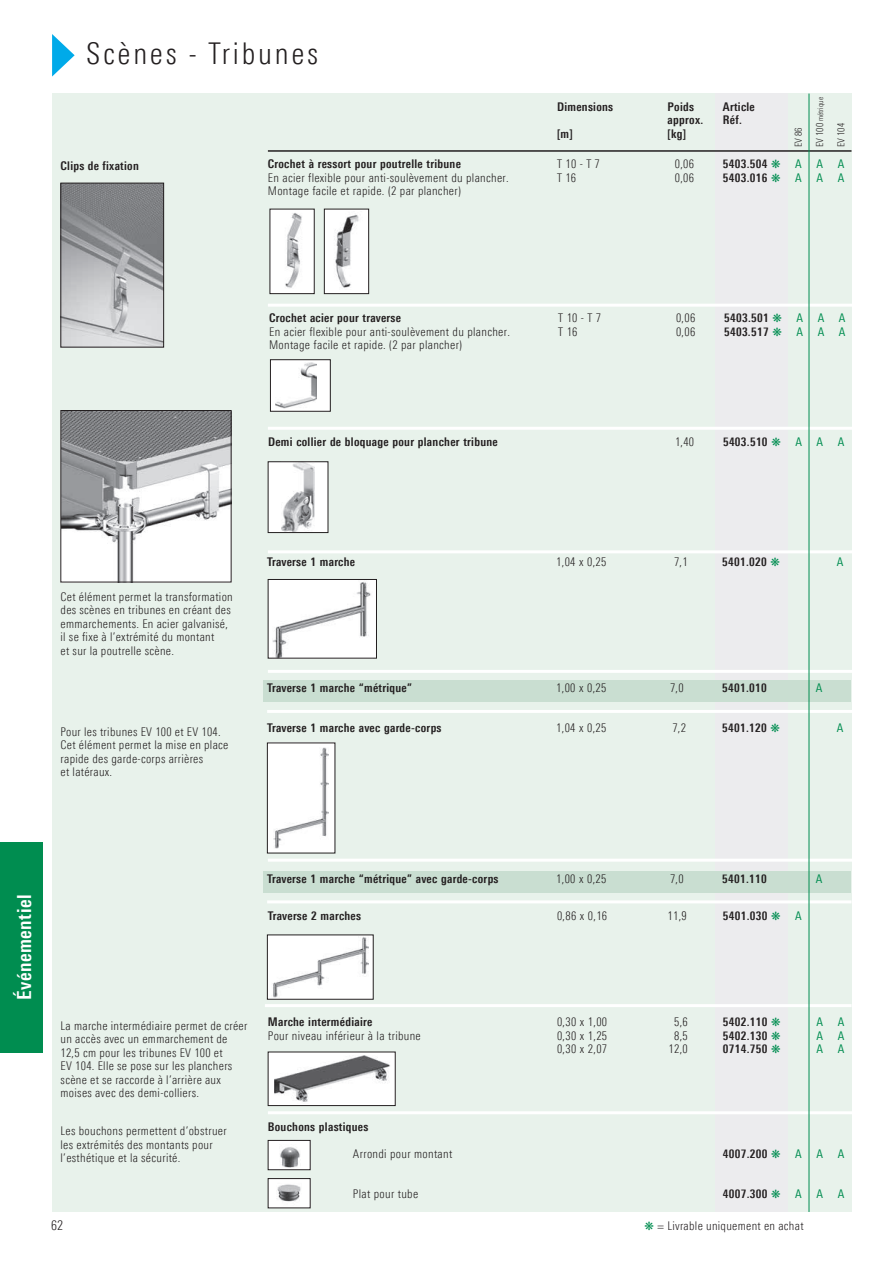
<style>
.page{position:relative;width:893px;height:1263px;background:#fff}
.page>*{position:absolute;margin:0;border:0;box-sizing:border-box;transform-origin:0 0}
.t1{font:300 30px "Linotype Univers 320 Cn";letter-spacing:.09em;color:#231f20}
.t2{font:700 19.5px "Linotype Univers 620 Cn";letter-spacing:.025em;color:#fff}
.t3{font:300 13.5px "Linotype Univers 320 Cn";color:#231f20}
.t4{font:300 12px/13.5px "Linotype Univers 320 Cn";letter-spacing:.025em;color:#231f20}
.t5{font:700 12px "Linotype Univers 620 Cn";letter-spacing:.025em;color:#231f20}
.t6{font:12px "Linotype Univers 420 Cn";letter-spacing:1.225em;color:#008d50}
.t7{font:300 9.75px "Linotype Univers 320 Cn";color:#231f20}
.t8{font:300 7.5px "Linotype Univers 320 Cn";color:#231f20}
.s1{font-size:9.75px}
</style>
<div class="page">
<div style="left:0;top:842px;width:43px;height:210px;background:#008d50"></div>
<svg style="left:52px;top:34px;width:23px;height:43px"></svg>
<div style="left:52px;top:94px;width:799px;height:1118px;background:#e8f2eb"></div>
<div style="left:715px;top:94px;width:73px;height:1118px;background:#ececee"></div>
<div style="left:270px;top:209px;width:44px;height:85px;background:#fff"></div>
<img style="left:285px;top:213px;width:17px;height:75px">
<div style="left:324px;top:209px;width:45px;height:85px;background:#fff"></div>
<img style="left:335px;top:214px;width:24px;height:74px">
<div style="left:324px;top:209px;width:45px;height:85px;border:1px solid #231f20"></div>
<div style="left:270px;top:360px;width:60px;height:51px;background:#fff"></div>
<img style="left:275px;top:362px;width:41px;height:47px">
<div style="left:270px;top:359px;width:61px;height:52px;border:1px solid #231f20"></div>
<hr style="left:268px;top:304px;width:606px;height:3px;background:#fff">
<div style="left:268px;top:1140px;width:42px;height:30px;background:#fff"></div>
<img style="left:280px;top:1147px;width:20px;height:21px">
<div style="left:268px;top:1140px;width:42px;height:30px;border:1px solid #231f20"></div>
<div style="left:268px;top:1178px;width:42px;height:30px;background:#fff"></div>
<img style="left:277px;top:1184px;width:24px;height:18px">
<div style="left:268px;top:1178px;width:42px;height:30px;border:1px solid #231f20"></div>
<div style="left:267px;top:743px;width:68px;height:110px;background:#fff"></div>
<img style="left:274px;top:747px;width:55px;height:101px">
<div style="left:267px;top:743px;width:68px;height:110px;border:1px solid #231f20"></div>
<hr style="left:268px;top:859px;width:588px;height:3px;background:#fff">
<hr style="left:268px;top:670px;width:610px;height:3px;background:#fff">
<hr style="left:267px;top:710px;width:609px;height:3px;background:#fff">
<div style="left:267px;top:935px;width:106px;height:64px;background:#fff"></div>
<img style="left:272px;top:937px;width:97px;height:60px">
<hr style="left:265px;top:1004px;width:586px;height:3px;background:#fff">
<div style="left:268px;top:1052px;width:127px;height:53px;background:#fff"></div>
<img style="left:274px;top:1055px;width:116px;height:47px">
<div style="left:268px;top:1052px;width:127px;height:54px;border:1px solid #231f20"></div>
<hr style="left:267px;top:900px;width:584px;height:3px;background:#fff">
<div style="left:263px;top:871px;width:588px;height:21px;background:#c9ded1"></div>
<div style="left:268px;top:579px;width:108px;height:79px;background:#fff"></div>
<img style="left:272px;top:582px;width:99px;height:74px">
<div style="left:268px;top:579px;width:109px;height:79px;border:1px solid #231f20"></div>
<div style="left:263px;top:680px;width:588px;height:22px;background:#c9ded1"></div>
<hr style="left:268px;top:150px;width:583px;height:2px;background:#231f20">
<div style="left:268px;top:462px;width:60px;height:70px;background:#fff"></div>
<img style="left:281px;top:463px;width:34px;height:68px">
<div style="left:268px;top:461px;width:60px;height:72px;border:1px solid #231f20"></div>
<hr style="left:268px;top:427px;width:605px;height:3px;background:#fff">
<img style="left:63px;top:185px;width:99px;height:160px">
<div style="left:61px;top:183px;width:103px;height:164px;border:1px solid #231f20"></div>
<img style="left:63px;top:412px;width:166px;height:168px">
<div style="left:61px;top:410px;width:170px;height:172px;border:1px solid #231f20"></div>
<hr style="left:268px;top:550px;width:605px;height:3px;background:#fff">
<hr style="left:268px;top:1111px;width:610px;height:3px;background:#fff">
<hr style="left:809px;top:94px;width:1px;height:1118px;background:#008d50">
<h1 class="t1" style="left:86px;top:36px;width:234px">Scènes - Tribunes</h1>
<p class="t5" style="left:557px;top:99px;width:58px">Dimensions</p>
<p class="t5" style="left:668px;top:99px;width:28px">Poids</p>
<p class="t5" style="left:723px;top:99px;width:34px">Article</p>
<p class="t5" style="left:668px;top:113px;width:37px">approx.</p>
<p class="t5" style="left:723px;top:113px;width:21px">Réf.</p>
<p class="t5" style="left:557px;top:126px;width:17px">[m]</p>
<p class="t5" style="left:668px;top:126px;width:20px">[kg]</p>
<p class="t7" style="left:793px;top:147px;width:21px;rotate:-90deg">EV 86</p>
<p class="t8" style="left:816px;top:147px;width:52px;rotate:-90deg"><span class="s1">EV 100</span> métrique</p>
<p class="t7" style="left:835px;top:147px;width:25px;rotate:-90deg">EV 104</p>
<p class="t5" style="left:61px;top:159px;width:80px">Clips de fixation</p>
<p class="t5" style="left:268px;top:157px;width:195px">Crochet à ressort pour poutrelle tribune</p>
<p class="t4" style="left:557px;top:157px;width:44px">T 10 - T 7</p>
<p class="t4" style="left:675px;top:157px;width:21px">0,06</p>
<p class="t5" style="left:723px;top:157px;width:46px">5403.504</p>
<p class="t6" style="left:795px;top:157px;width:51px">AAA</p>
<p class="t4" style="left:268px;top:171px;width:242px">En acier flexible pour anti-soulèvement du plancher.</p>
<p class="t4" style="left:557px;top:171px;width:21px">T 16</p>
<p class="t4" style="left:675px;top:171px;width:21px">0,06</p>
<p class="t5" style="left:723px;top:170px;width:46px">5403.016</p>
<p class="t6" style="left:795px;top:170px;width:51px">AAA</p>
<p class="t4" style="left:268px;top:184px;width:195px">Montage facile et rapide. (2 par plancher)</p>
<p class="t5" style="left:269px;top:311px;width:133px">Crochet acier pour traverse</p>
<p class="t4" style="left:558px;top:311px;width:44px">T 10 - T 7</p>
<p class="t4" style="left:676px;top:311px;width:21px">0,06</p>
<p class="t5" style="left:724px;top:311px;width:46px">5403.501</p>
<p class="t6" style="left:796px;top:311px;width:51px">AAA</p>
<p class="t4" style="left:269px;top:325px;width:242px">En acier flexible pour anti-soulèvement du plancher.</p>
<p class="t4" style="left:558px;top:325px;width:21px">T 16</p>
<p class="t4" style="left:676px;top:325px;width:21px">0,06</p>
<p class="t5" style="left:724px;top:324px;width:46px">5403.517</p>
<p class="t6" style="left:796px;top:325px;width:51px">AAA</p>
<p class="t4" style="left:269px;top:338px;width:195px">Montage facile et rapide. (2 par plancher)</p>
<p class="t5" style="left:268px;top:435px;width:231px">Demi collier de bloquage pour plancher tribune</p>
<p class="t4" style="left:675px;top:435px;width:21px">1,40</p>
<p class="t5" style="left:723px;top:435px;width:46px">5403.510</p>
<p class="t6" style="left:795px;top:435px;width:51px">AAA</p>
<p class="t4" style="left:61px;top:590px;width:174px">Cet élément permet la transformation des scènes en tribunes en créant des emmarchements. En acier galvanisé, il se fixe à l’extrémité du montant<br>et sur la poutrelle scène.</p>
<p class="t5" style="left:267px;top:555px;width:89px">Traverse 1 marche</p>
<p class="t4" style="left:556px;top:555px;width:52px">1,04 x 0,25</p>
<p class="t4" style="left:674px;top:555px;width:15px">7,1</p>
<p class="t5" style="left:722px;top:555px;width:46px">5401.020</p>
<p class="t6" style="left:837px;top:555px;width:8px">A</p>
<p class="t5" style="left:267px;top:681px;width:147px">Traverse 1 marche “métrique”</p>
<p class="t4" style="left:556px;top:681px;width:52px">1,00 x 0,25</p>
<p class="t4" style="left:670px;top:681px;width:15px">7,0</p>
<p class="t5" style="left:722px;top:681px;width:46px">5401.010</p>
<p class="t6" style="left:816px;top:681px;width:8px">A</p>
<p class="t4" style="left:61px;top:725px;width:169px">Pour les tribunes EV 100 et EV 104.<br>Cet élément permet la mise en place rapide des garde-corps arrières<br>et latéraux.</p>
<p class="t5" style="left:267px;top:721px;width:176px">Traverse 1 marche avec garde-corps</p>
<p class="t4" style="left:556px;top:721px;width:52px">1,04 x 0,25</p>
<p class="t4" style="left:672px;top:721px;width:15px">7,2</p>
<p class="t5" style="left:722px;top:721px;width:46px">5401.120</p>
<p class="t6" style="left:837px;top:721px;width:8px">A</p>
<h2 class="t2" style="left:13px;top:1000px;width:107px;rotate:-90deg">Événementiel</h2>
<p class="t5" style="left:267px;top:871px;width:233px">Traverse 1 marche “métrique” avec garde-corps</p>
<p class="t4" style="left:556px;top:872px;width:52px">1,00 x 0,25</p>
<p class="t4" style="left:670px;top:872px;width:15px">7,0</p>
<p class="t5" style="left:722px;top:871px;width:46px">5401.110</p>
<p class="t6" style="left:816px;top:872px;width:8px">A</p>
<p class="t5" style="left:268px;top:908px;width:95px">Traverse 2 marches</p>
<p class="t4" style="left:557px;top:909px;width:52px">0,86 x 0,16</p>
<p class="t4" style="left:668px;top:909px;width:21px">11,9</p>
<p class="t5" style="left:723px;top:908px;width:46px">5401.030</p>
<p class="t6" style="left:795px;top:908px;width:8px">A</p>
<p class="t4" style="left:61px;top:1019px;width:188px">La marche intermédiaire permet de créer un accès avec un emmarchement de 12,5 cm pour les tribunes EV 100 et<br>EV 104. Elle se pose sur les planchers scène et se raccorde à l’arrière aux moises avec des demi-colliers.</p>
<p class="t5" style="left:268px;top:1015px;width:106px">Marche intermédiaire</p>
<p class="t4" style="left:557px;top:1015px;width:52px">0,30 x 1,00</p>
<p class="t4" style="left:674px;top:1015px;width:15px">5,6</p>
<p class="t5" style="left:723px;top:1015px;width:46px">5402.110</p>
<p class="t6" style="left:816px;top:1015px;width:29px">A A</p>
<p class="t4" style="left:268px;top:1029px;width:154px">Pour niveau inférieur à la tribune</p>
<p class="t4" style="left:557px;top:1029px;width:52px">0,30 x 1,25</p>
<p class="t4" style="left:674px;top:1029px;width:15px">8,5</p>
<p class="t5" style="left:723px;top:1028px;width:46px">5402.130</p>
<p class="t6" style="left:816px;top:1029px;width:29px">A A</p>
<p class="t4" style="left:557px;top:1042px;width:52px">0,30 x 2,07</p>
<p class="t4" style="left:669px;top:1042px;width:21px">12,0</p>
<p class="t5" style="left:723px;top:1042px;width:46px">0714.750</p>
<p class="t6" style="left:816px;top:1042px;width:29px">A A</p>
<p class="t4" style="left:61px;top:1124px;width:168px">Les bouchons permettent d’obstruer les extrémités des montants pour l’esthétique et la sécurité.</p>
<p class="t5" style="left:268px;top:1119px;width:102px">Bouchons plastiques</p>
<p class="t4" style="left:353px;top:1146px;width:101px">Arrondi pour montant</p>
<p class="t5" style="left:723px;top:1146px;width:46px">4007.200</p>
<p class="t6" style="left:795px;top:1146px;width:51px">AAA</p>
<p class="t4" style="left:353px;top:1187px;width:67px">Plat pour tube</p>
<p class="t5" style="left:723px;top:1187px;width:46px">4007.300</p>
<p class="t6" style="left:795px;top:1187px;width:51px">AAA</p>
<p class="t3" style="left:51px;top:1218px;width:14px">62</p>
<p class="t4" style="left:657px;top:1219px;width:148px">= Livrable uniquement en achat</p>
</div>
